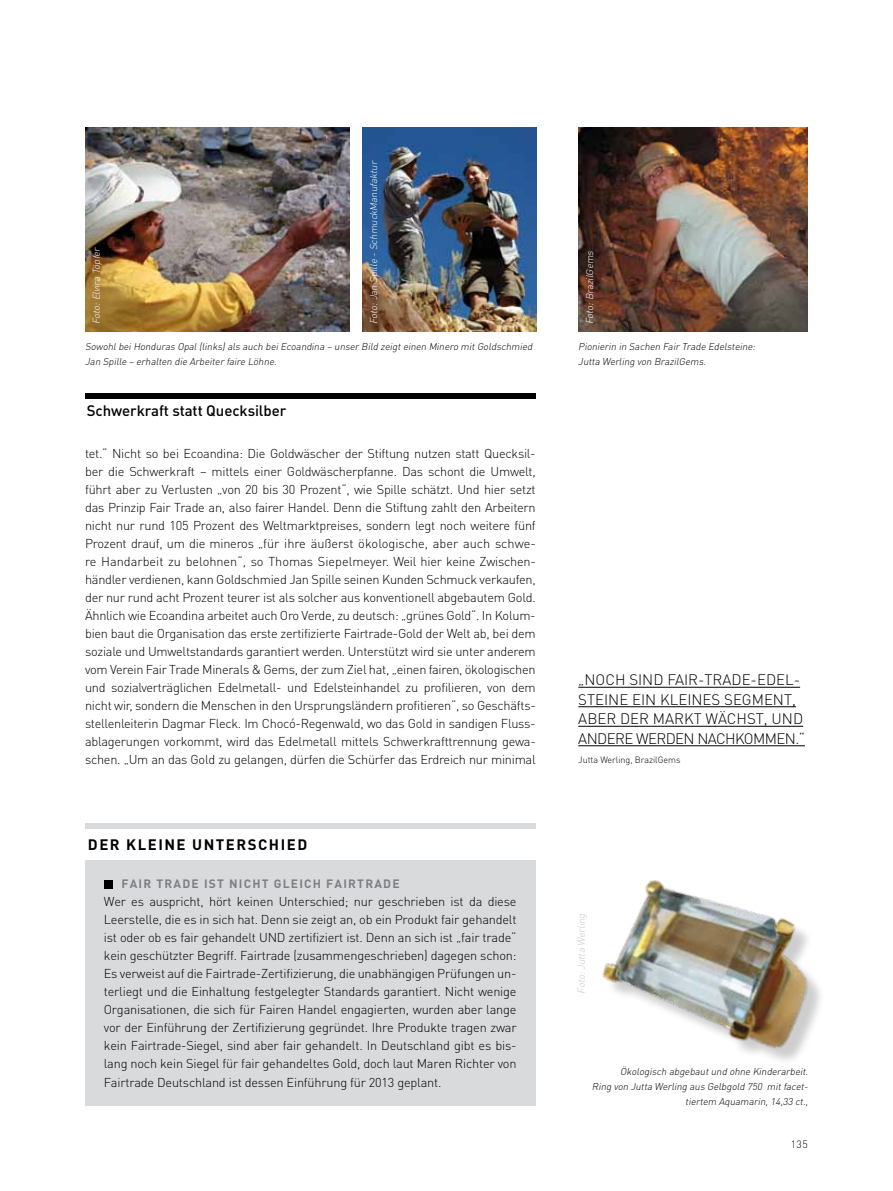
<style>
.page{position:relative;width:893px;height:1191px;background:#fff}
.page>*{position:absolute;margin:0;border:0;box-sizing:border-box;transform-origin:0 0}
.t1{font:300 15px "DIN Pro";color:#000}
.t2{font:500 15px "DIN Pro";letter-spacing:-.005em;color:#000}
.t3{font:700 15px "DIN Pro";letter-spacing:.1em;color:#000}
.t4{font:300 12.75px/18px "DIN Pro";letter-spacing:-.02em;color:#000;text-align:justify}
.t5{font:700 12px "DIN Pro";letter-spacing:.1em;color:#7f7e85}
.t6{font:300 10.5px "DIN Pro";color:#000}
.t7{font:italic 300 9.75px/15px "DIN Pro";color:#000}
.t8{font:italic 300 9.75px "DIN Pro";color:#fff}
.t9{font:italic 300 9.75px "DIN Pro";color:#c6c7c8}
.t10{font:300 9px "DIN Pro";letter-spacing:-.005em;color:#000}
</style>
<div class="page">
<div style="left:85px;top:860px;width:451px;height:246px;background:#d9dadb"></div>
<div style="left:85px;top:393px;width:451px;height:6px;background:#000"></div>
<img style="left:578px;top:128px;width:230px;height:204px">
<img style="left:85px;top:128px;width:265px;height:204px">
<img style="left:362px;top:128px;width:175px;height:204px">
<div style="left:85px;top:823px;width:451px;height:6px;background:#d9dadb"></div>
<div style="left:104px;top:880px;width:8px;height:8px;background:#000"></div>
<img style="left:602px;top:880px;width:219px;height:181px">
<hr style="left:578px;top:687px;width:222px;height:1px;background:#000">
<hr style="left:578px;top:706px;width:218px;height:1px;background:#000">
<hr style="left:578px;top:726px;width:225px;height:1px;background:#000">
<hr style="left:578px;top:745px;width:227px;height:1px;background:#000">
<p class="t8" style="left:90px;top:324px;width:80px;rotate:-90deg">Foto:Elvira Töpfer</p>
<p class="t8" style="left:368px;top:324px;width:166px;rotate:-90deg">Foto:Jan Spille - SchmuckManufaktur</p>
<p class="t8" style="left:584px;top:324px;width:77px;rotate:-90deg">Foto:BrazilGems</p>
<p class="t7" style="left:85px;top:339px;width:451px">SowohlbeiHonduras Opal(links)als auch beiEcoandina – unserBild zeigteinen Minero mitGoldschmied<br>Jan Spille – erhalten die Arbeiterfaire Löhne.</p>
<p class="t7" style="left:578px;top:339px;width:181px">Pionierin in Sachen FairTrade Edelsteine:<br>Jutta Werling von BrazilGems.</p>
<p class="t2" style="left:87px;top:401px;width:201px">Schwerkraft statt Quecksilber</p>
<p class="t4" style="left:85px;top:444px;width:452px">tet.“ Nicht so bei Ecoandina: Die Goldwäscher der Stiftung nutzen statt Quecksil&shy;ber die Schwerkraft – mittels einer Goldwäscherpfanne. Das schont die Umwelt, führt aber zu Verlusten „von 20 bis 30 Prozent“, wie Spille schätzt. Und hier setzt das Prinzip Fair Trade an, also fairer Handel. Denn die Stiftung zahlt den Arbeitern nicht nur rund 105 Prozent des Weltmarktpreises, sondern legt noch weitere fünf Prozent drauf, um die mineros „für ihre äußerst ökologische, aber auch schwe&shy;re Handarbeit zu belohnen“, so Thomas Siepelmeyer. Weil hier keine Zwischen&shy;händler verdienen, kann Goldschmied Jan Spille seinen Kunden Schmuck verkaufen, der nur rund acht Prozent teurer ist als solcher aus konventionell abgebautem Gold.<br>Ähnlich wie Ecoandina arbeitet auch Oro Verde, zu deutsch: „grünes Gold“. In Kolum&shy;bien baut die Organisation das erste zertifizierte Fairtrade-Gold der Welt ab, bei dem soziale und Umweltstandards garantiert werden. Unterstützt wird sie unter anderem vom Verein Fair Trade Minerals &amp; Gems, der zum Ziel hat, „einen fairen, ökologischen und sozialverträglichen Edelmetall- und Edelsteinhandel zu profilieren, von dem nicht wir, sondern die Menschen in den Ursprungsländern profitieren“, so Geschäfts&shy;stellenleiterin Dagmar Fleck. Im Chocó-Regenwald, wo das Gold in sandigen Fluss&shy;ablagerungen vorkommt, wird das Edelmetall mittels Schwerkrafttrennung gewa&shy;schen. „Um an das Gold zu gelangen, dürfen die Schürfer das Erdreich nur minimal</p>
<p class="t3" style="left:88px;top:834px;width:221px">DER KLEINE UNTERSCHIED</p>
<p class="t5" style="left:121px;top:876px;width:280px">FAIR TRADE IST NICHT GLEICH FAIRTRADE</p>
<p class="t4" style="left:104px;top:892px;width:414px">Wer es auspricht, hört keinen Unterschied; nur geschrieben ist da diese Leerstelle, die es in sich hat. Denn sie zeigt an, ob ein Produkt fair gehandelt ist oder ob es fair gehandelt UND zertifiziert ist. Denn an sich ist „fair trade“ kein geschützter Begriff. Fairtrade (zusammengeschrieben) dagegen schon:<br>Es verweist auf die Fairtrade-Zertifizierung, die unabhängigen Prüfungen un&shy;terliegt und die Einhaltung festgelegter Standards garantiert. Nicht wenige Organisationen, die sich für Fairen Handel engagierten, wurden aber lange vor der Einführung der Zertifizierung gegründet. Ihre Produkte tragen zwar kein Fairtrade-Siegel, sind aber fair gehandelt. In Deutschland gibt es bis&shy;lang noch kein Siegel für fair gehandeltes Gold, doch laut Maren Richter von Fairtrade Deutschland ist dessen Einführung für 2013 geplant.</p>
<p class="t1" style="left:578px;top:670px;width:28px">„Noch</p>
<p class="t1" style="left:629px;top:670px;width:10px">sind</p>
<p class="t1" style="left:667px;top:670px;width:48px">Fair -trade</p>
<p class="t1" style="left:751px;top:670px;width:25px">-Edel</p>
<p class="t1" style="left:794px;top:670px;width:8px">-</p>
<p class="t1" style="left:578px;top:690px;width:10px">steine</p>
<p class="t1" style="left:632px;top:690px;width:8px">ein</p>
<p class="t1" style="left:660px;top:690px;width:10px">kleines</p>
<p class="t1" style="left:724px;top:690px;width:20px">Segment</p>
<p class="t1" style="left:792px;top:690px;width:5px">,</p>
<p class="t1" style="left:578px;top:709px;width:11px">aber</p>
<p class="t1" style="left:620px;top:709px;width:10px">der</p>
<p class="t1" style="left:653px;top:709px;width:23px">Markt</p>
<p class="t1" style="left:706px;top:709px;width:11px">wächst</p>
<p class="t1" style="left:764px;top:709px;width:19px">, und</p>
<p class="t1" style="left:578px;top:729px;width:11px">andere</p>
<p class="t1" style="left:636px;top:729px;width:11px">werden</p>
<p class="t1" style="left:697px;top:729px;width:11px">nachkommen</p>
<p class="t1" style="left:795px;top:729px;width:11px">.“</p>
<p class="t10" style="left:578px;top:754px;width:104px">Jutta Werling, BrazilGems</p>
<p class="t9" style="left:575px;top:993px;width:82px;rotate:-90deg">Foto:Jutta Werling</p>
<p class="t7" style="left:592px;top:1064px;width:220px;text-align:right">Ökologisch abgebautund ohne Kinderarbeit.<br>Ring von Jutta Werling aus Gelbgold 750 mitfacet&shy;tiertem Aquamarin,14,33 ct.,</p>
<p class="t6" style="left:791px;top:1137px;width:19px">135</p>
</div>
